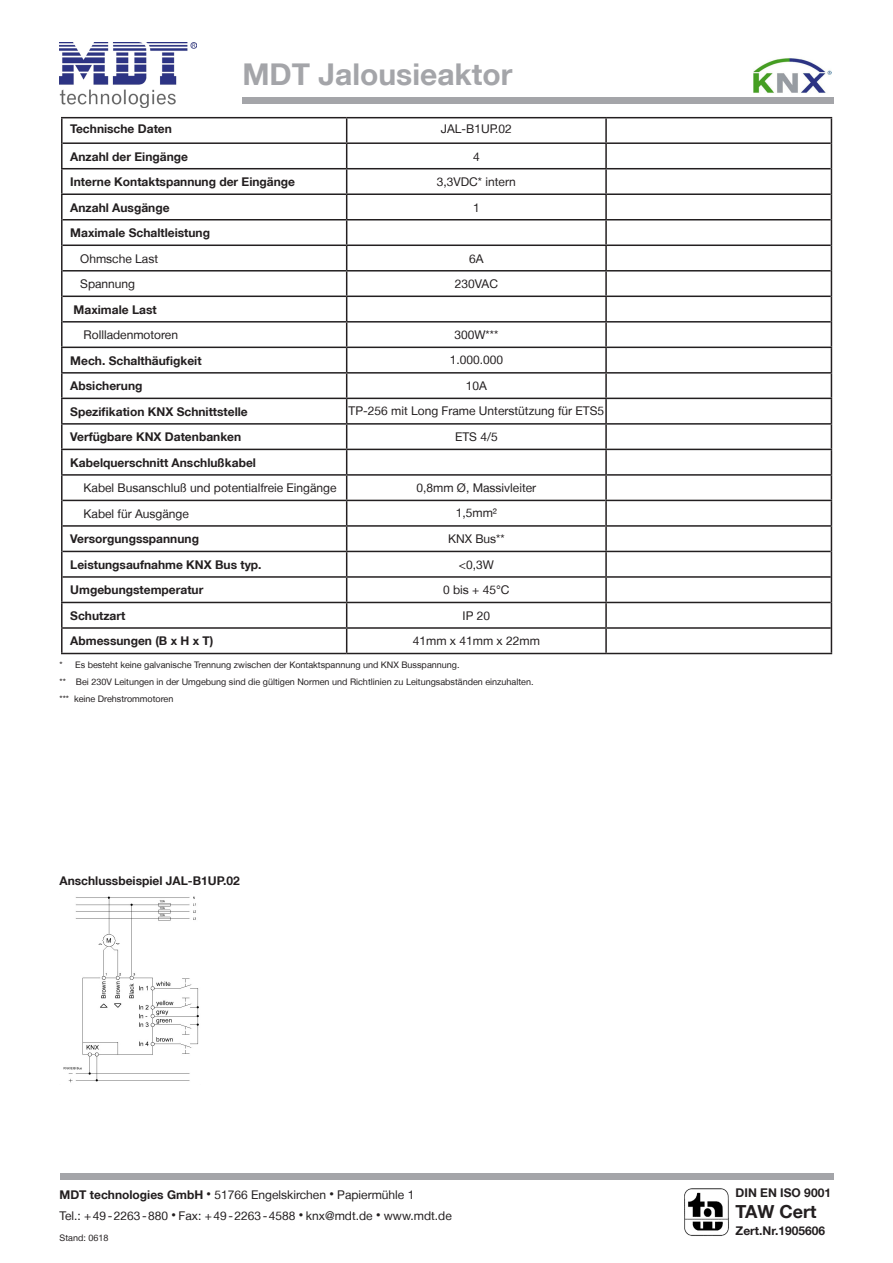
<style>
.page{position:relative;width:893px;height:1263px;background:#fff}
.page>*{position:absolute;margin:0;border:0;box-sizing:border-box;transform-origin:0 0}
.t1{font:700 30px "Helvetica Neue LT";color:#a4a5a9}
.t2{font:700 18px "Helvetica Neue LT";color:#231f20}
.td-data{font:700 12px "Helvetica Neue LT";color:#231f20}
.td-data-2{font:12px/21px "Helvetica Neue LT";color:#231f20}
.td-data-centered{font:12px "Helvetica Neue LT";color:#231f20}
.td-title{font:700 12px "Helvetica Neue LT";color:#231f20}
.td-title-2{font:12px "Helvetica Neue LT";color:#231f20}
.td-data-3{font:9px "Helvetica Neue LT";color:#231f20}
.s1{font-weight:700}
.s2{font-size:9px}
</style>
<div class="page">
<hr style="left:61px;top:193px;width:286px;height:2px;background:#231f20">
<hr style="left:61px;top:449px;width:286px;height:1px;background:#231f20">
<hr style="left:61px;top:450px;width:2px;height:24px;background:#231f20">
<hr style="left:61px;top:474px;width:286px;height:2px;background:#231f20">
<hr style="left:61px;top:476px;width:2px;height:24px;background:#231f20">
<hr style="left:61px;top:500px;width:2px;height:26px;background:#231f20">
<hr style="left:61px;top:526px;width:2px;height:25px;background:#231f20">
<hr style="left:61px;top:551px;width:2px;height:26px;background:#231f20">
<hr style="left:61px;top:577px;width:2px;height:25px;background:#231f20">
<hr style="left:61px;top:602px;width:286px;height:1px;background:#231f20">
<hr style="left:61px;top:603px;width:2px;height:24px;background:#231f20">
<hr style="left:61px;top:627px;width:286px;height:2px;background:#231f20">
<hr style="left:61px;top:629px;width:2px;height:24px;background:#231f20">
<hr style="left:61px;top:653px;width:286px;height:1px;background:#231f20">
<hr style="left:347px;top:653px;width:259px;height:1px;background:#231f20">
<hr style="left:61px;top:143px;width:2px;height:25px;background:#231f20">
<hr style="left:61px;top:168px;width:286px;height:1px;background:#231f20">
<hr style="left:61px;top:169px;width:2px;height:24px;background:#231f20">
<hr style="left:61px;top:117px;width:286px;height:1px;background:#231f20">
<hr style="left:61px;top:118px;width:2px;height:25px;background:#231f20">
<hr style="left:347px;top:117px;width:259px;height:1px;background:#231f20">
<hr style="left:606px;top:117px;width:226px;height:1px;background:#231f20">
<hr style="left:61px;top:195px;width:2px;height:25px;background:#231f20">
<hr style="left:61px;top:220px;width:2px;height:25px;background:#231f20">
<hr style="left:61px;top:245px;width:2px;height:26px;background:#231f20">
<hr style="left:61px;top:271px;width:2px;height:25px;background:#231f20">
<hr style="left:61px;top:296px;width:2px;height:26px;background:#231f20">
<hr style="left:61px;top:322px;width:2px;height:25px;background:#231f20">
<hr style="left:61px;top:347px;width:286px;height:1px;background:#231f20">
<hr style="left:61px;top:348px;width:2px;height:24px;background:#231f20">
<hr style="left:61px;top:372px;width:286px;height:2px;background:#231f20">
<hr style="left:61px;top:374px;width:2px;height:24px;background:#231f20">
<hr style="left:61px;top:398px;width:286px;height:1px;background:#231f20">
<hr style="left:61px;top:399px;width:2px;height:24px;background:#231f20">
<hr style="left:61px;top:423px;width:286px;height:2px;background:#231f20">
<hr style="left:61px;top:425px;width:2px;height:24px;background:#231f20">
<svg style="left:62px;top:118px;width:770px;height:535px"></svg>
<hr style="left:606px;top:653px;width:226px;height:1px;background:#231f20">
<hr style="left:606px;top:142px;width:225px;height:2px;background:#231f20">
<hr style="left:607px;top:168px;width:224px;height:1px;background:#231f20">
<hr style="left:607px;top:193px;width:224px;height:2px;background:#231f20">
<hr style="left:63px;top:219px;width:284px;height:1px;background:#231f20">
<hr style="left:347px;top:219px;width:259px;height:1px;background:#231f20">
<hr style="left:606px;top:219px;width:225px;height:1px;background:#231f20">
<hr style="left:63px;top:244px;width:284px;height:2px;background:#231f20">
<hr style="left:347px;top:244px;width:259px;height:2px;background:#231f20">
<hr style="left:606px;top:244px;width:225px;height:2px;background:#231f20">
<hr style="left:63px;top:270px;width:284px;height:2px;background:#231f20">
<hr style="left:347px;top:270px;width:259px;height:2px;background:#231f20">
<hr style="left:606px;top:270px;width:225px;height:2px;background:#231f20">
<hr style="left:63px;top:296px;width:284px;height:1px;background:#231f20">
<hr style="left:347px;top:296px;width:259px;height:1px;background:#231f20">
<hr style="left:606px;top:296px;width:225px;height:1px;background:#231f20">
<hr style="left:63px;top:321px;width:284px;height:2px;background:#231f20">
<hr style="left:347px;top:321px;width:259px;height:2px;background:#231f20">
<hr style="left:606px;top:321px;width:225px;height:2px;background:#231f20">
<hr style="left:606px;top:551px;width:225px;height:1px;background:#231f20">
<hr style="left:606px;top:576px;width:225px;height:2px;background:#231f20">
<hr style="left:607px;top:602px;width:224px;height:1px;background:#231f20">
<hr style="left:607px;top:627px;width:224px;height:2px;background:#231f20">
<img style="left:63px;top:896px;width:136px;height:187px">
<img style="left:60px;top:43px;width:137px;height:65px">
<div style="left:242px;top:98px;width:591px;height:6px;background:#a4a5a9"></div>
<div style="left:60px;top:1174px;width:773px;height:6px;background:#a4a5a9"></div>
<img style="left:685px;top:1188px;width:44px;height:48px">
<img style="left:753px;top:57px;width:79px;height:36px">
<p class="t1" style="left:242px;top:56px;width:271px">MDT Jalousieaktor</p>
<p class="td-title" style="left:70px;top:122px;width:103px">Technische Daten</p>
<p class="td-title-2" style="left:441px;top:122px;width:73px">JAL-B1UP.02</p>
<p class="td-data" style="left:70px;top:149px;width:119px">Anzahl der Eingänge</p>
<p class="td-data-centered" style="left:473px;top:149px;width:8px">4</p>
<p class="td-data" style="left:70px;top:174px;width:226px">Interne Kontaktspannung der Eingänge</p>
<p class="td-data-centered" style="left:437px;top:175px;width:81px">3,3VDC* intern</p>
<p class="td-data" style="left:70px;top:200px;width:101px">Anzahl Ausgänge</p>
<p class="td-data-centered" style="left:473px;top:200px;width:8px">1</p>
<p class="td-data" style="left:70px;top:226px;width:141px">Maximale Schaltleistung</p>
<p class="td-data-2" style="left:80px;top:248px;width:79px">Ohmsche Last</p>
<p class="td-data-centered" style="left:469px;top:251px;width:16px">6A</p>
<p class="td-data-2" style="left:80px;top:273px;width:56px">Spannung</p>
<p class="td-data-centered" style="left:455px;top:277px;width:45px">230VAC</p>
<p class="td-data" style="left:74px;top:302px;width:85px">Maximale Last</p>
<p class="td-data-2" style="left:84px;top:324px;width:96px">Rollladenmotoren</p>
<p class="td-data-centered" style="left:454px;top:327px;width:45px">300W***</p>
<p class="td-data" style="left:70px;top:353px;width:133px">Mech. Schalthäufigkeit</p>
<p class="td-data-centered" style="left:450px;top:353px;width:55px">1.000.000</p>
<p class="td-data" style="left:70px;top:379px;width:74px">Absicherung</p>
<p class="td-data-centered" style="left:466px;top:378px;width:23px">10A</p>
<p class="td-data" style="left:70px;top:404px;width:179px">Spezifikation KNX Schnittstelle</p>
<p class="td-data-centered" style="left:348px;top:404px;width:257px">TP-256 mit Long Frame Unterstützung für ETS5</p>
<p class="td-data" style="left:70px;top:430px;width:172px">Verfügbare KNX Datenbanken</p>
<p class="td-data-centered" style="left:455px;top:429px;width:44px">ETS 4/5</p>
<p class="td-data" style="left:70px;top:455px;width:187px">Kabelquerschnitt Anschlußkabel</p>
<p class="td-data-2" style="left:84px;top:477px;width:254px">Kabel Busanschluß und potentialfreie Eingänge</p>
<p class="td-data-centered" style="left:416px;top:480px;width:121px">0,8mm Ø, Massivleiter</p>
<p class="td-data-2" style="left:84px;top:503px;width:107px">Kabel für Ausgänge</p>
<p class="td-data-centered" style="left:456px;top:506px;width:43px">1,5mm²</p>
<p class="td-data" style="left:70px;top:532px;width:130px">Versorgungsspannung</p>
<p class="td-data-centered" style="left:448px;top:532px;width:58px">KNX Bus**</p>
<p class="td-data" style="left:70px;top:557px;width:193px">Leistungsaufnahme KNX Bus typ.</p>
<p class="td-data-centered" style="left:459px;top:557px;width:36px">&lt;0,3W</p>
<p class="td-data" style="left:70px;top:583px;width:135px">Umgebungstemperatur</p>
<p class="td-data-centered" style="left:443px;top:583px;width:68px">0 bis + 45°C</p>
<p class="td-data" style="left:70px;top:608px;width:57px">Schutzart</p>
<p class="td-data-centered" style="left:463px;top:608px;width:29px">IP 20</p>
<p class="td-data" style="left:70px;top:634px;width:145px">Abmessungen (B x H x T)</p>
<p class="td-data-centered" style="left:413px;top:634px;width:129px">41mm x 41mm x 22mm</p>
<p class="td-data-3" style="left:60px;top:659px;width:401px">* Es besteht keine galvanische Trennung zwischen der Kontaktspannung und KNX Busspannung.</p>
<p class="td-data-3" style="left:60px;top:676px;width:475px">** Bei 230V Leitungen in der Umgebung sind die gültigen Normen und Richtlinien zu Leitungsabständen einzuhalten.</p>
<p class="td-data-3" style="left:60px;top:693px;width:115px">*** keine Drehstrommotoren</p>
<p class="td-data" style="left:60px;top:873px;width:182px">Anschlussbeispiel JAL-B1UP.02</p>
<p class="td-data-2" style="left:60px;top:1183px;width:394px"><span class="s1">MDT technologies GmbH</span> <span class="s2">•</span> 51766 Engelskirchen <span class="s2">•</span> Papiermühle 1<br>Tel.: +49-2263-880 <span class="s2">•</span> Fax: +49-2263-4588 <span class="s2">•</span> knx@mdt.de <span class="s2">•</span> www.mdt.de</p>
<p class="td-data-3" style="left:60px;top:1232px;width:50px">Stand: 0618</p>
<p class="td-data" style="left:736px;top:1185px;width:97px">DIN EN ISO 9001</p>
<p class="t2" style="left:736px;top:1200px;width:82px">TAW Cert</p>
<p class="td-data" style="left:736px;top:1223px;width:91px">Zert.Nr.1905606</p>
</div>
